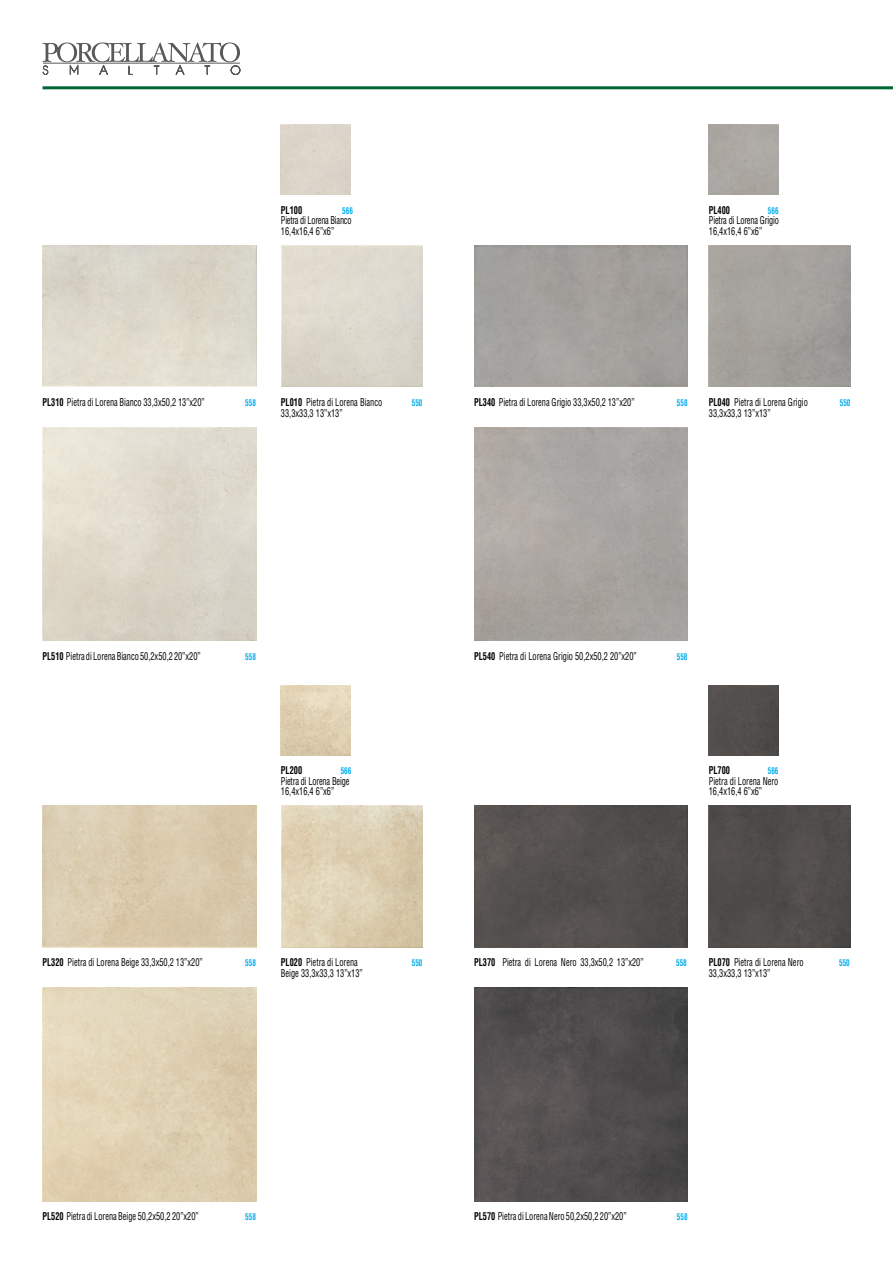
<style>
.page{position:relative;width:893px;height:1263px;background:#fff}
.page>*{position:absolute;margin:0;border:0;box-sizing:border-box;transform-origin:0 0}
.t1{font:condensed 10.5px/10.5px "Helvetica LT Std";color:#000;scale:.79 1}
.t2{font:condensed 10.5px/10.5px "Helvetica LT Std";letter-spacing:-.02em;color:#000;scale:.79 1}
.t3{font:condensed 10.5px/10.5px "Helvetica LT Std";letter-spacing:-.03em;color:#000;scale:.79 1}
.t4{font:700 condensed 10.5px "Helvetica LT Std";color:#000;scale:.79 1}
.t5{font:700 condensed 9px "Helvetica LT Std";color:#00aeef;scale:.79 1}
.s1{font-weight:700}
</style>
<div class="page">
<svg style="left:43px;top:43px;width:197px;height:32px"></svg>
<hr style="left:43px;top:63px;width:197px;height:1px;background:#58595b">
<img style="left:281px;top:245px;width:142px;height:142px">
<img style="left:281px;top:685px;width:70px;height:70px">
<img style="left:281px;top:805px;width:142px;height:142px">
<img style="left:474px;top:805px;width:214px;height:142px">
<div style="left:709px;top:685px;width:69px;height:70px;background:#514e4c"></div>
<img style="left:474px;top:988px;width:214px;height:213px">
<div style="left:709px;top:805px;width:141px;height:142px;background:#4f4c4a"></div>
<hr style="left:43px;top:86px;width:850px;height:3px;background:#006837">
<p class="t4" style="left:281px;top:203px;width:28px">PL100</p>
<p class="t5" style="left:342px;top:205px;width:15px">566</p>
<p class="t3" style="left:281px;top:215px;width:91px">Pietra di Lorena Bianco<br>16,4x16,4 6”x6”</p>
<p class="t4" style="left:709px;top:203px;width:28px">PL400</p>
<p class="t5" style="left:768px;top:205px;width:15px">566</p>
<p class="t2" style="left:709px;top:215px;width:90px">Pietra di Lorena Grigio<br>16,4x16,4 6”x6”</p>
<p class="t1" style="left:43px;top:397px;width:207px"><span class="s1">PL310</span> Pietra di Lorena Bianco 33,3x50,2 13”x20”</p>
<p class="t5" style="left:245px;top:397px;width:15px">558</p>
<p class="t1" style="left:281px;top:397px;width:130px"><span class="s1">PL010</span> Pietra di Lorena Bianco</p>
<p class="t5" style="left:412px;top:397px;width:15px">550</p>
<p class="t1" style="left:281px;top:407px;width:80px">33,3x33,3 13”x13”</p>
<p class="t1" style="left:474px;top:397px;width:205px"><span class="s1">PL340</span> Pietra di Lorena Grigio 33,3x50,2 13”x20”</p>
<p class="t5" style="left:677px;top:397px;width:15px">558</p>
<p class="t1" style="left:709px;top:397px;width:127px"><span class="s1">PL040</span> Pietra di Lorena Grigio</p>
<p class="t5" style="left:840px;top:397px;width:15px">550</p>
<p class="t1" style="left:709px;top:407px;width:80px">33,3x33,3 13”x13”</p>
<p class="t1" style="left:43px;top:651px;width:202px"><span class="s1">PL510</span> Pietra di Lorena Bianco 50,2x50,2 20”x20”</p>
<p class="t5" style="left:245px;top:651px;width:15px">558</p>
<p class="t4" style="left:281px;top:764px;width:28px">PL200</p>
<p class="t5" style="left:341px;top:765px;width:15px">566</p>
<p class="t2" style="left:281px;top:776px;width:88px">Pietra di Lorena Beige<br>16,4x16,4 6”x6”</p>
<p class="t1" style="left:474px;top:651px;width:208px"><span class="s1">PL540</span> Pietra di Lorena Grigio 50,2x50,2 20”x20”</p>
<p class="t5" style="left:677px;top:651px;width:15px">558</p>
<p class="t4" style="left:709px;top:764px;width:28px">PL700</p>
<p class="t5" style="left:768px;top:765px;width:15px">566</p>
<p class="t1" style="left:709px;top:776px;width:90px">Pietra di Lorena Nero<br>16,4x16,4 6”x6”</p>
<p class="t1" style="left:43px;top:957px;width:204px"><span class="s1">PL320</span> Pietra di Lorena Beige 33,3x50,2 13”x20”</p>
<p class="t5" style="left:245px;top:957px;width:15px">558</p>
<p class="t1" style="left:281px;top:957px;width:99px"><span class="s1">PL020</span> Pietra di Lorena</p>
<p class="t5" style="left:412px;top:957px;width:15px">550</p>
<p class="t1" style="left:281px;top:968px;width:105px">Beige 33,3x33,3 13”x13”</p>
<p class="t1" style="left:474px;top:957px;width:216px"><span class="s1">PL370</span> Pietra di Lorena Nero 33,3x50,2 13”x20”</p>
<p class="t5" style="left:676px;top:957px;width:15px">558</p>
<p class="t1" style="left:709px;top:957px;width:122px"><span class="s1">PL070</span> Pietra di Lorena Nero</p>
<p class="t5" style="left:839px;top:957px;width:15px">550</p>
<p class="t1" style="left:709px;top:968px;width:80px">33,3x33,3 13”x13”</p>
<p class="t1" style="left:43px;top:1211px;width:199px"><span class="s1">PL520</span> Pietra di Lorena Beige 50,2x50,2 20”x20”</p>
<p class="t5" style="left:245px;top:1211px;width:15px">558</p>
<p class="t1" style="left:474px;top:1211px;width:195px"><span class="s1">PL570</span> Pietra di Lorena Nero 50,2x50,2 20”x20”</p>
<p class="t5" style="left:677px;top:1211px;width:15px">558</p>
</div>
